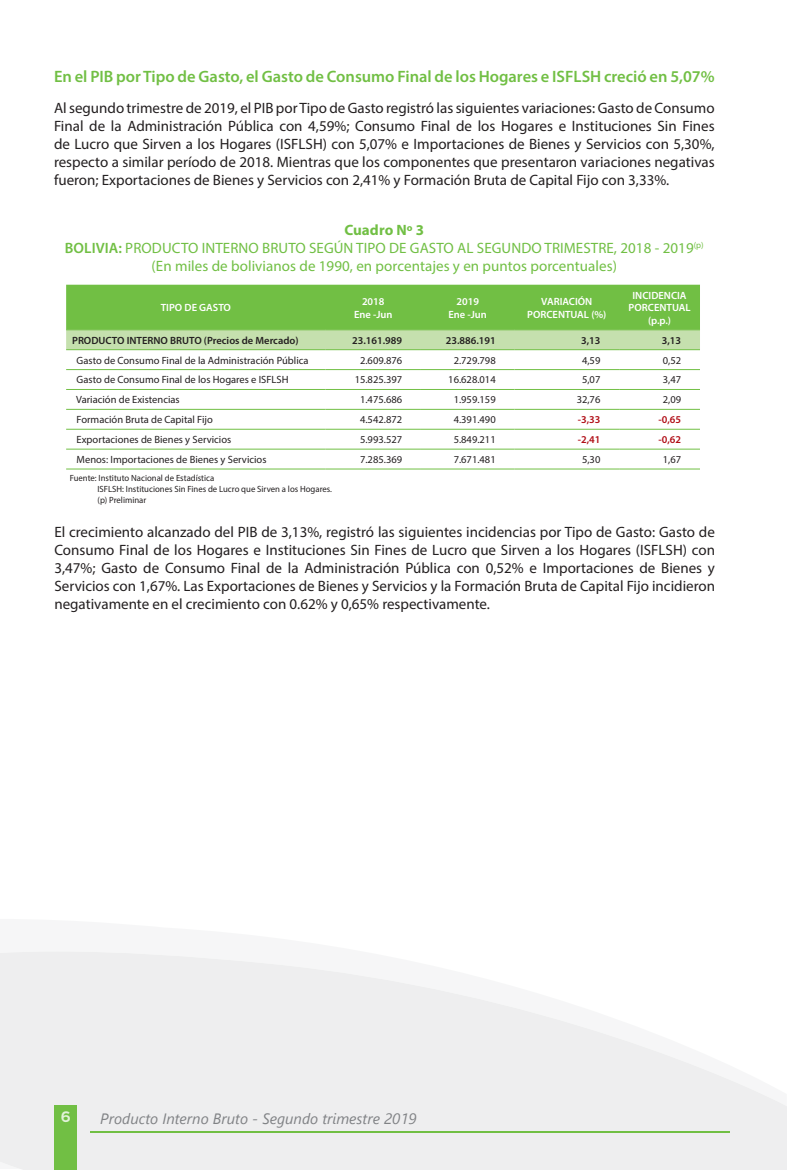
<style>
.page{position:relative;width:787px;height:1170px;background:#fff}
.page>*{position:absolute;margin:0;border:0;box-sizing:border-box;transform-origin:0 0}
.t1{font:600 16.5px "Myriad Pro";color:#71bf44}
.t2{font:15px/18px "Myriad Pro";color:#231f20;text-align:justify}
.t3{font:15px/18px "Myriad Pro";letter-spacing:.005em;color:#71bf44;text-align:center}
.t4{font:italic 15px "Segoe UI";color:#808285}
.t5{font:700 15px "Zona Pro";color:#fff}
.t6{font:10.5px "Myriad Pro";color:#231f20}
.t7{font:600 10.5px/12.6px "Myriad Pro";color:#fff;text-align:center}
.t8{font:600 10.5px "Myriad Pro";color:#231f20}
.t9{font:600 10.5px "Myriad Pro";color:#b00d15}
.t10{font:9px/10.8px "Myriad Pro";color:#231f20}
.s1{font-weight:700}
.s2{font-weight:600}
</style>
<div class="page">
<svg style="left:0;top:951px;width:787px;height:217px;fill:#eeeeef"></svg>
<hr style="left:90px;top:1130px;width:639px;height:2px;background:#71bf44">
<div style="left:54px;top:1105px;width:23px;height:64px;background:#71bf44"></div>
<svg style="left:66px;top:285px;width:634px;height:64px;background:#89c863"></svg>
<hr style="left:66px;top:329px;width:259px;height:1px;background:#71bf44">
<hr style="left:325px;top:329px;width:96px;height:1px;background:#71bf44">
<hr style="left:421px;top:329px;width:93px;height:1px;background:#71bf44">
<hr style="left:514px;top:329px;width:105px;height:1px;background:#71bf44">
<hr style="left:619px;top:329px;width:81px;height:1px;background:#71bf44">
<hr style="left:66px;top:349px;width:259px;height:1px;background:#71bf44">
<hr style="left:325px;top:349px;width:96px;height:1px;background:#71bf44">
<hr style="left:421px;top:349px;width:93px;height:1px;background:#71bf44">
<hr style="left:514px;top:349px;width:105px;height:1px;background:#71bf44">
<hr style="left:619px;top:349px;width:81px;height:1px;background:#71bf44">
<hr style="left:66px;top:369px;width:259px;height:1px;background:#71bf44">
<hr style="left:325px;top:369px;width:96px;height:1px;background:#71bf44">
<hr style="left:421px;top:369px;width:93px;height:1px;background:#71bf44">
<hr style="left:514px;top:369px;width:105px;height:1px;background:#71bf44">
<hr style="left:619px;top:369px;width:81px;height:1px;background:#71bf44">
<hr style="left:66px;top:389px;width:259px;height:1px;background:#71bf44">
<hr style="left:325px;top:389px;width:96px;height:1px;background:#71bf44">
<hr style="left:421px;top:389px;width:93px;height:1px;background:#71bf44">
<hr style="left:514px;top:389px;width:105px;height:1px;background:#71bf44">
<hr style="left:619px;top:389px;width:81px;height:1px;background:#71bf44">
<hr style="left:66px;top:409px;width:259px;height:1px;background:#71bf44">
<hr style="left:325px;top:409px;width:96px;height:1px;background:#71bf44">
<hr style="left:421px;top:409px;width:93px;height:1px;background:#71bf44">
<hr style="left:514px;top:409px;width:105px;height:1px;background:#71bf44">
<hr style="left:619px;top:409px;width:81px;height:1px;background:#71bf44">
<hr style="left:66px;top:429px;width:259px;height:1px;background:#71bf44">
<hr style="left:325px;top:429px;width:96px;height:1px;background:#71bf44">
<hr style="left:421px;top:429px;width:93px;height:1px;background:#71bf44">
<hr style="left:514px;top:429px;width:105px;height:1px;background:#71bf44">
<hr style="left:619px;top:429px;width:81px;height:1px;background:#71bf44">
<hr style="left:66px;top:448px;width:259px;height:1px;background:#71bf44">
<hr style="left:325px;top:448px;width:96px;height:1px;background:#71bf44">
<hr style="left:421px;top:448px;width:93px;height:1px;background:#71bf44">
<hr style="left:514px;top:448px;width:105px;height:1px;background:#71bf44">
<hr style="left:619px;top:448px;width:81px;height:1px;background:#71bf44">
<hr style="left:66px;top:468px;width:259px;height:1px;background:#71bf44">
<hr style="left:325px;top:468px;width:96px;height:1px;background:#71bf44">
<hr style="left:421px;top:468px;width:93px;height:1px;background:#71bf44">
<hr style="left:514px;top:468px;width:105px;height:1px;background:#71bf44">
<hr style="left:619px;top:468px;width:81px;height:1px;background:#71bf44">
<p class="t1" style="left:54px;top:66px;width:662px">En el PIB por Tipo de Gasto, el Gasto de Consumo Final de los Hogares e ISFLSH creció en 5,07%</p>
<p class="t2" style="left:54px;top:99px;width:662px">Al segundo trimestre de 2019, el PIB por Tipo de Gasto registró las siguientes variaciones: Gasto de Consumo Final de la Administración Pública con 4,59%; Consumo Final de los Hogares e Instituciones Sin Fines de Lucro que Sirven a los Hogares (ISFLSH) con 5,07% e Importaciones de Bienes y Servicios con 5,30%, respecto a similar período de 2018. Mientras que los componentes que presentaron variaciones negativas fueron; Exportaciones de Bienes y Servicios con 2,41% y Formación Bruta de Capital Fijo con 3,33%.</p>
<p class="t3" style="left:65px;top:221px;width:640px"><span class="s1">Cuadro Nº 3<br></span><span class="s2">BOLIVIA:</span> PRODUCTO INTERNO BRUTO SEGÚN TIPO DE GASTO AL SEGUNDO TRIMESTRE, 2018 - 2019<sup>(p) </sup>(En miles de bolivianos de 1990, en porcentajes y en puntos porcentuales)</p>
<p class="t7" style="left:161px;top:301px;width:72px">TIPO DE GASTO</p>
<p class="t7" style="left:354px;top:295px;width:40px">2018<br>Ene -Jun</p>
<p class="t7" style="left:448px;top:295px;width:40px">2019<br>Ene -Jun</p>
<p class="t7" style="left:527px;top:295px;width:81px">VARIACIÓN<br>PORCENTUAL (%)</p>
<p class="t7" style="left:628px;top:288px;width:63px">INCIDENCIA<br>PORCENTUAL (p.p.)</p>
<p class="t8" style="left:72px;top:333px;width:228px">PRODUCTO INTERNO BRUTO (Precios de Mercado)</p>
<p class="t8" style="left:352px;top:333px;width:51px">23.161.989</p>
<p class="t8" style="left:446px;top:333px;width:51px">23.886.191</p>
<p class="t8" style="left:581px;top:333px;width:21px">3,13</p>
<p class="t8" style="left:662px;top:333px;width:21px">3,13</p>
<p class="t6" style="left:77px;top:353px;width:233px">Gasto de Consumo Final de la Administración Pública</p>
<p class="t6" style="left:360px;top:353px;width:44px">2.609.876</p>
<p class="t6" style="left:453px;top:353px;width:44px">2.729.798</p>
<p class="t6" style="left:582px;top:353px;width:20px">4,59</p>
<p class="t6" style="left:663px;top:353px;width:20px">0,52</p>
<p class="t6" style="left:77px;top:373px;width:213px">Gasto de Consumo Final de los Hogares e ISFLSH</p>
<p class="t6" style="left:355px;top:373px;width:49px">15.825.397</p>
<p class="t6" style="left:448px;top:373px;width:49px">16.628.014</p>
<p class="t6" style="left:582px;top:373px;width:20px">5,07</p>
<p class="t6" style="left:663px;top:373px;width:20px">3,47</p>
<p class="t6" style="left:76px;top:393px;width:105px">Variación de Existencias</p>
<p class="t6" style="left:360px;top:393px;width:44px">1.475.686</p>
<p class="t6" style="left:453px;top:393px;width:44px">1.959.159</p>
<p class="t6" style="left:576px;top:393px;width:25px">32,76</p>
<p class="t6" style="left:663px;top:393px;width:20px">2,09</p>
<p class="t6" style="left:77px;top:413px;width:138px">Formación Bruta de Capital Fijo</p>
<p class="t6" style="left:360px;top:413px;width:44px">4.542.872</p>
<p class="t6" style="left:453px;top:413px;width:44px">4.391.490</p>
<p class="t9" style="left:577px;top:413px;width:24px">-3,33</p>
<p class="t9" style="left:658px;top:413px;width:24px">-0,65</p>
<p class="t6" style="left:77px;top:433px;width:156px">Exportaciones de Bienes y Servicios</p>
<p class="t6" style="left:360px;top:433px;width:44px">5.993.527</p>
<p class="t6" style="left:453px;top:433px;width:44px">5.849.211</p>
<p class="t9" style="left:577px;top:433px;width:24px">-2,41</p>
<p class="t9" style="left:658px;top:433px;width:24px">-0,62</p>
<p class="t6" style="left:77px;top:453px;width:191px">Menos: Importaciones de Bienes y Servicios</p>
<p class="t6" style="left:360px;top:453px;width:44px">7.285.369</p>
<p class="t6" style="left:453px;top:453px;width:44px">7.671.481</p>
<p class="t6" style="left:582px;top:453px;width:20px">5,30</p>
<p class="t6" style="left:663px;top:453px;width:20px">1,67</p>
<p class="t10" style="left:97px;top:473px;width:236px;text-indent:-28px">Fuente: Instituto Nacional de Estadística<br>ISFLSH: Instituciones Sin Fines de Lucro que Sirven a los Hogares. (p) Preliminar</p>
<p class="t2" style="left:54px;top:523px;width:662px">El crecimiento alcanzado del PIB de 3,13%, registró las siguientes incidencias por Tipo de Gasto: Gasto de Consumo Final de los Hogares e Instituciones Sin Fines de Lucro que Sirven a los Hogares (ISFLSH) con 3,47%; Gasto de Consumo Final de la Administración Pública con 0,52% e Importaciones de Bienes y Servicios con 1,67%. Las Exportaciones de Bienes y Servicios y la Formación Bruta de Capital Fijo incidieron negativamente en el crecimiento con 0.62% y 0,65% respectivamente.</p>
<p class="t5" style="left:61px;top:1106px;width:11px">6</p>
<p class="t4" style="left:100px;top:1108px;width:318px">Producto Interno Bruto - Segundo trimestre 2019</p>
</div>
